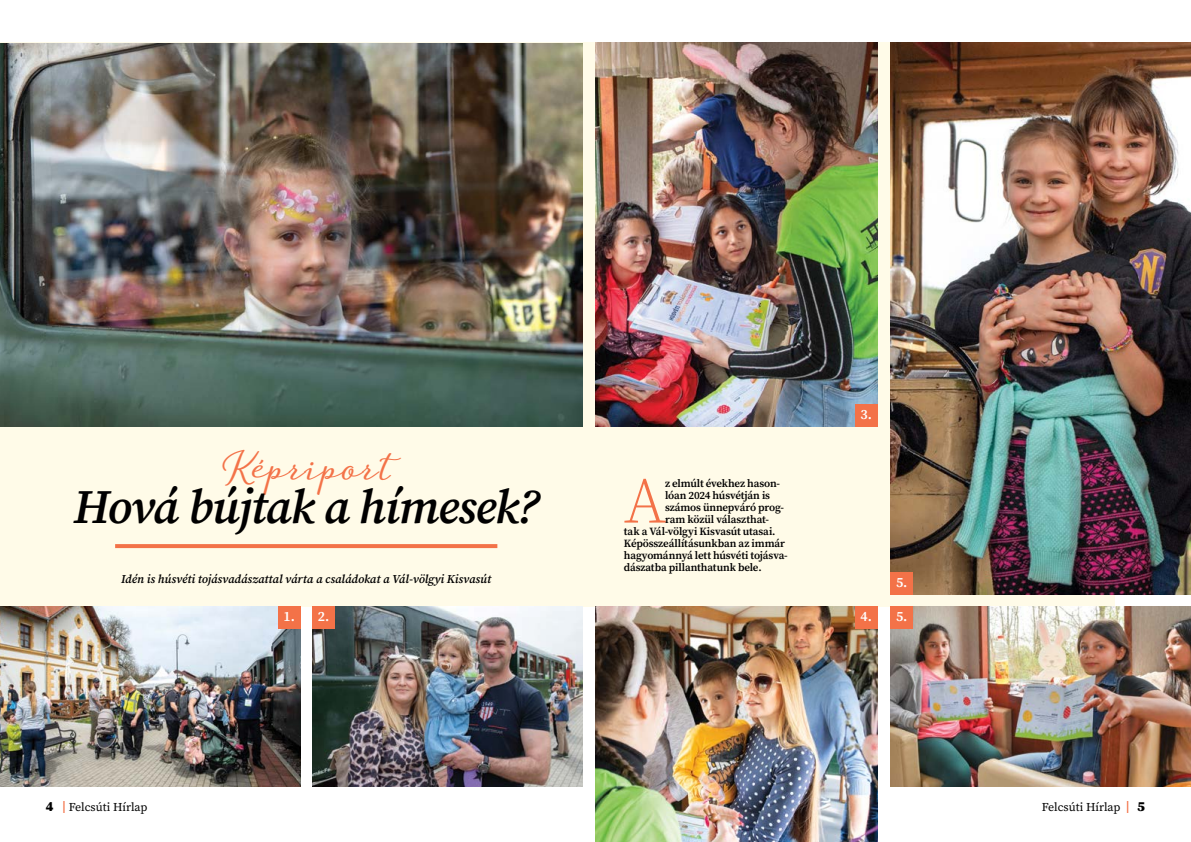
<style>
.page{position:relative;width:1191px;height:842px;background:#fff}
.page>*{position:absolute;margin:0;border:0;box-sizing:border-box;transform-origin:0 0}
.t1{font:64.4px "Source Serif Variable";color:#f37248}
.t2{font:italic 48px "Source Serif Variable";color:#000}
.t3{font:700 30px "Guess Pro";letter-spacing:-.01em;color:#f37248}
.t4{font:14px "Source Serif Variable";color:#fff}
.t5{font:italic 12px "Source Serif Variable";letter-spacing:.02em;color:#000}
.t6{font:12px "Source Serif Variable";color:#000}
.t7{font:11px "Source Serif Variable";letter-spacing:-.005em;color:#000}
.s1{font-size:14px}
.s2{color:#f37248}
</style>
<div class="page">
<div style="left:0;top:43px;width:1114px;height:564px;background:#fffbe8"></div>
<img style="left:0;top:44px;width:583px;height:383px">
<svg style="left:115px;top:544px;width:382px;height:4px;background:#f3754b"></svg>
<img style="left:0;top:607px;width:300px;height:180px">
<img style="left:312px;top:607px;width:271px;height:180px">
<img style="left:595px;top:607px;width:282px;height:235px">
<img style="left:890px;top:607px;width:301px;height:180px">
<img style="left:890px;top:43px;width:301px;height:552px">
<img style="left:595px;top:43px;width:282px;height:384px">
<div style="left:855px;top:404px;width:22px;height:23px;background:#f37248"></div>
<div style="left:278px;top:607px;width:22px;height:22px;background:#f37248"></div>
<div style="left:312px;top:607px;width:23px;height:22px;background:#f37248"></div>
<div style="left:855px;top:607px;width:22px;height:22px;background:#f37248"></div>
<div style="left:890px;top:607px;width:23px;height:22px;background:#f37248"></div>
<div style="left:890px;top:572px;width:23px;height:23px;background:#f37248"></div>
<h3 class="t3" style="left:217px;top:447px;width:180px">Képriport</h3>
<h2 class="t2" style="left:73px;top:474px;width:467px">Hová bújtak a hímesek?</h2>
<p class="t5" style="left:121px;top:570px;width:371px">Idén is húsvéti tojásvadászattal várta a családokat a Vál-völgyi Kisvasút</p>
<h1 class="t1" style="left:624px;top:458px;width:44px">A</h1>
<p class="t7" style="left:665px;top:476px;width:116px">z elmúlt évekhez hason-</p>
<p class="t7" style="left:665px;top:488px;width:106px">lóan 2024 húsvétján is</p>
<p class="t7" style="left:665px;top:500px;width:120px">számos ünnepváró prog-</p>
<p class="t7" style="left:665px;top:512px;width:105px">ram közül választhat-</p>
<p class="t7" style="left:624px;top:524px;width:153px">tak a Vál-völgyi Kisvasút utasai.</p>
<p class="t7" style="left:624px;top:536px;width:162px">Képösszeállításunkban az immár</p>
<p class="t7" style="left:624px;top:548px;width:165px">hagyománnyá lett húsvéti tojásva-</p>
<p class="t7" style="left:624px;top:560px;width:139px">dászatba pillanthatunk bele.</p>
<p class="t4" style="left:860px;top:405px;width:13px">3.</p>
<p class="t4" style="left:896px;top:573px;width:13px">5.</p>
<p class="t4" style="left:283px;top:607px;width:47px">1. 2.</p>
<p class="t4" style="left:860px;top:607px;width:48px">4. 5.</p>
<p class="t6" style="left:46px;top:799px;width:103px"><span class="s1">4</span> <span class="s2">|</span> Felcsúti Hírlap</p>
<p class="t6" style="left:1041px;top:799px;width:104px">Felcsúti Hírlap <span class="s2">|</span> <span class="s1">5</span></p>
</div>
